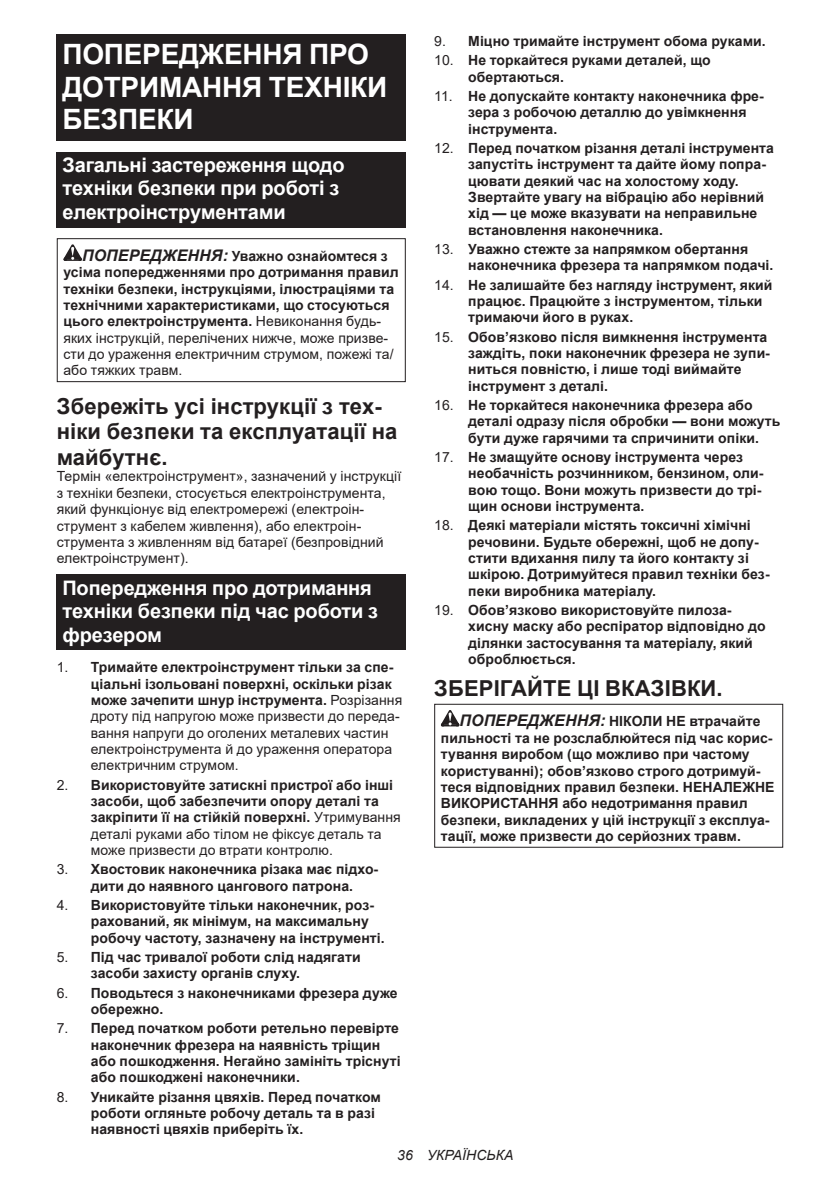
<style>
.page{position:relative;width:840px;height:1191px;background:#fff}
.page>*{position:absolute;margin:0;border:0;box-sizing:border-box;transform-origin:0 0}
.t1{font:700 28px/32.8px "Arial";letter-spacing:-.01em;color:#fff}
.t2{font:700 22px/25.8px "Arial";letter-spacing:.005em;color:#231f20}
.t3{font:700 20px/23.4px "Arial";letter-spacing:-.01em;color:#fff}
.t4{font:700 14px/16.4px "Arial";letter-spacing:.005em;color:#231f20}
.t5{font:14px/16.4px "Arial";letter-spacing:.005em;color:#231f20}
.t6{font:italic 14px "Arial";letter-spacing:.005em;color:#231f20}
.s1{font-style:italic;font-size:16px}
.s2{font-weight:400}
.s3{font-weight:700}
</style>
<div class="page">
<div style="left:57px;top:34px;width:348px;height:107px;background:#231f20"></div>
<div style="left:57px;top:152px;width:348px;height:75px;background:#231f20"></div>
<svg style="left:63px;top:244px;width:19px;height:17px"></svg>
<div style="left:57px;top:238px;width:348px;height:144px;border:1px solid #231f20"></div>
<div style="left:57px;top:575px;width:348px;height:75px;background:#231f20"></div>
<svg style="left:440px;top:710px;width:19px;height:16px"></svg>
<div style="left:434px;top:704px;width:348px;height:143px;border:1px solid #231f20"></div>
<h1 class="t1" style="left:62px;top:38px;width:326px">ПОПЕРЕДЖЕННЯ ПРО<br>ДОТРИМАННЯ ТЕХНІКИ<br>БЕЗПЕКИ</h1>
<h3 class="t3" style="left:62px;top:153px;width:283px">Загальні застереження щодо техніки безпеки при роботі з електроінструментами</h3>
<p class="t4" style="left:63px;top:248px;width:336px;text-indent:19px"><span class="s1">ПОПЕРЕДЖЕННЯ:</span> Уважно ознайомтеся з усіма попередженнями про дотримання правил техніки безпеки, інструкціями, ілюстраціями та технічними характеристиками, що стосуються цього електроінструмента. <span class="s2">Невиконання будь&shy;яких інструкцій, перелічених нижче, може призве&shy;сти до ураження електричним струмом, пожежі та/ або тяжких травм.</span></p>
<h2 class="t2" style="left:57px;top:393px;width:342px">Збережіть усі інструкції з тех&shy;ніки безпеки та експлуатації на майбутнє.</h2>
<p class="t5" style="left:57px;top:468px;width:346px">Термін «електроінструмент», зазначений у інструкції з техніки безпеки, стосується електроінструмента, який функціонує від електромережі (електроін&shy;струмент з кабелем живлення), або електроін&shy;струмента з живленням від батареї (безпровідний електроінструмент).</p>
<h3 class="t3" style="left:62px;top:576px;width:317px">Попередження про дотримання техніки безпеки під час роботи з фрезером</h3>
<p class="t5" style="left:91px;top:660px;width:313px;text-indent:-34px">1. <span class="s3">Тримайте електроінструмент тільки за спе&shy;ціальні ізольовані поверхні, оскільки різак може зачепити шнур інструмента.</span> Розрізання дроту під напругою може призвести до переда&shy;вання напруги до оголених металевих частин електроінструмента й до ураження оператора електричним струмом.</p>
<p class="t4" style="left:91px;top:776px;width:311px;text-indent:-34px"><span class="s2">2.</span> Використовуйте затискні пристрої або інші засоби, щоб забезпечити опору деталі та закріпити її на стійкій поверхні. <span class="s2">Утримування деталі руками або тілом не фіксує деталь та може призвести до втрати контролю.</span></p>
<p class="t4" style="left:91px;top:861px;width:289px;text-indent:-34px"><span class="s2">3.</span> Хвостовик наконечника різака має підхо&shy;дити до наявного цангового патрона.</p>
<p class="t4" style="left:91px;top:897px;width:295px;text-indent:-34px"><span class="s2">4.</span> Використовуйте тільки наконечник, роз&shy;рахований, як мінімум, на максимальну робочу частоту, зазначену на інструменті.</p>
<p class="t4" style="left:91px;top:949px;width:271px;text-indent:-34px"><span class="s2">5.</span> Під час тривалої роботи слід надягати засоби захисту органів слуху.</p>
<p class="t4" style="left:91px;top:984px;width:308px;text-indent:-34px"><span class="s2">6.</span> Поводьтеся з наконечниками фрезера дуже обережно.</p>
<p class="t4" style="left:91px;top:1020px;width:311px;text-indent:-34px"><span class="s2">7.</span> Перед початком роботи ретельно перевірте наконечник фрезера на наявність тріщин або пошкодження. Негайно замініть тріснуті або пошкоджені наконечники.</p>
<p class="t4" style="left:91px;top:1088px;width:291px;text-indent:-34px"><span class="s2">8.</span> Уникайте різання цвяхів. Перед початком роботи огляньте робочу деталь та в разі наявності цвяхів приберіть їх.</p>
<p class="t4" style="left:434px;top:33px;width:333px"><span class="s2">9.</span> Міцно тримайте інструмент обома руками.</p>
<p class="t4" style="left:468px;top:52px;width:244px;text-indent:-34px"><span class="s2">10.</span> Не торкайтеся руками деталей, що обертаються.</p>
<p class="t4" style="left:468px;top:88px;width:297px;text-indent:-34px"><span class="s2">11.</span> Не допускайте контакту наконечника фре&shy;зера з робочою деталлю до увімкнення інструмента.</p>
<p class="t4" style="left:468px;top:140px;width:307px;text-indent:-34px"><span class="s2">12.</span> Перед початком різання деталі інструмента запустіть інструмент та дайте йому попра&shy;цювати деякий час на холостому ходу.<br>Звертайте увагу на вібрацію або нерівний хід — це може вказувати на неправильне встановлення наконечника.</p>
<p class="t4" style="left:468px;top:241px;width:306px;text-indent:-34px"><span class="s2">13.</span> Уважно стежте за напрямком обертання наконечника фрезера та напрямком подачі.</p>
<p class="t4" style="left:468px;top:276px;width:306px;text-indent:-34px"><span class="s2">14.</span> Не залишайте без нагляду інструмент, який працює. Працюйте з інструментом, тільки тримаючи його в руках.</p>
<p class="t4" style="left:468px;top:328px;width:303px;text-indent:-34px"><span class="s2">15.</span> Обов’язково після вимкнення інструмента заждіть, поки наконечник фрезера не зупи&shy;ниться повністю, і лише тоді виймайте інструмент з деталі.</p>
<p class="t4" style="left:468px;top:397px;width:313px;text-indent:-34px"><span class="s2">16.</span> Не торкайтеся наконечника фрезера або деталі одразу після обробки — вони можуть бути дуже гарячими та спричинити опіки.</p>
<p class="t4" style="left:468px;top:449px;width:296px;text-indent:-34px"><span class="s2">17.</span> Не змащуйте основу інструмента через необачність розчинником, бензином, оли&shy;вою тощо. Вони можуть призвести до трі&shy;щин основи інструмента.</p>
<p class="t4" style="left:468px;top:517px;width:303px;text-indent:-34px"><span class="s2">18.</span> Деякі матеріали містять токсичні хімічні речовини. Будьте обережні, щоб не допу&shy;стити вдихання пилу та його контакту зі шкірою. Дотримуйтеся правил техніки без&shy;пеки виробника матеріалу.</p>
<p class="t4" style="left:468px;top:602px;width:299px;text-indent:-34px"><span class="s2">19.</span> Обов’язково використовуйте пилоза&shy;хисну маску або респіратор відповідно до ділянки застосування та матеріалу, який оброблюється.</p>
<h2 class="t2" style="left:434px;top:675px;width:290px">ЗБЕРІГАЙТЕ ЦІ ВКАЗІВКИ.</h2>
<p class="t4" style="left:440px;top:713px;width:335px;text-indent:19px"><span class="s1">ПОПЕРЕДЖЕННЯ:</span> НІКОЛИ НЕ втрачайте пильності та не розслаблюйтеся під час корис&shy;тування виробом (що можливо при частому користуванні); обов’язково строго дотримуй&shy;теся відповідних правил безпеки. НЕНАЛЕЖНЕ ВИКОРИСТАННЯ або недотримання правил безпеки, викладених у цій інструкції з експлуа&shy;тації, може призвести до серйозних травм.</p>
<p class="t6" style="left:397px;top:1147px;width:118px">36 УКРАЇНСЬКА</p>
</div>
